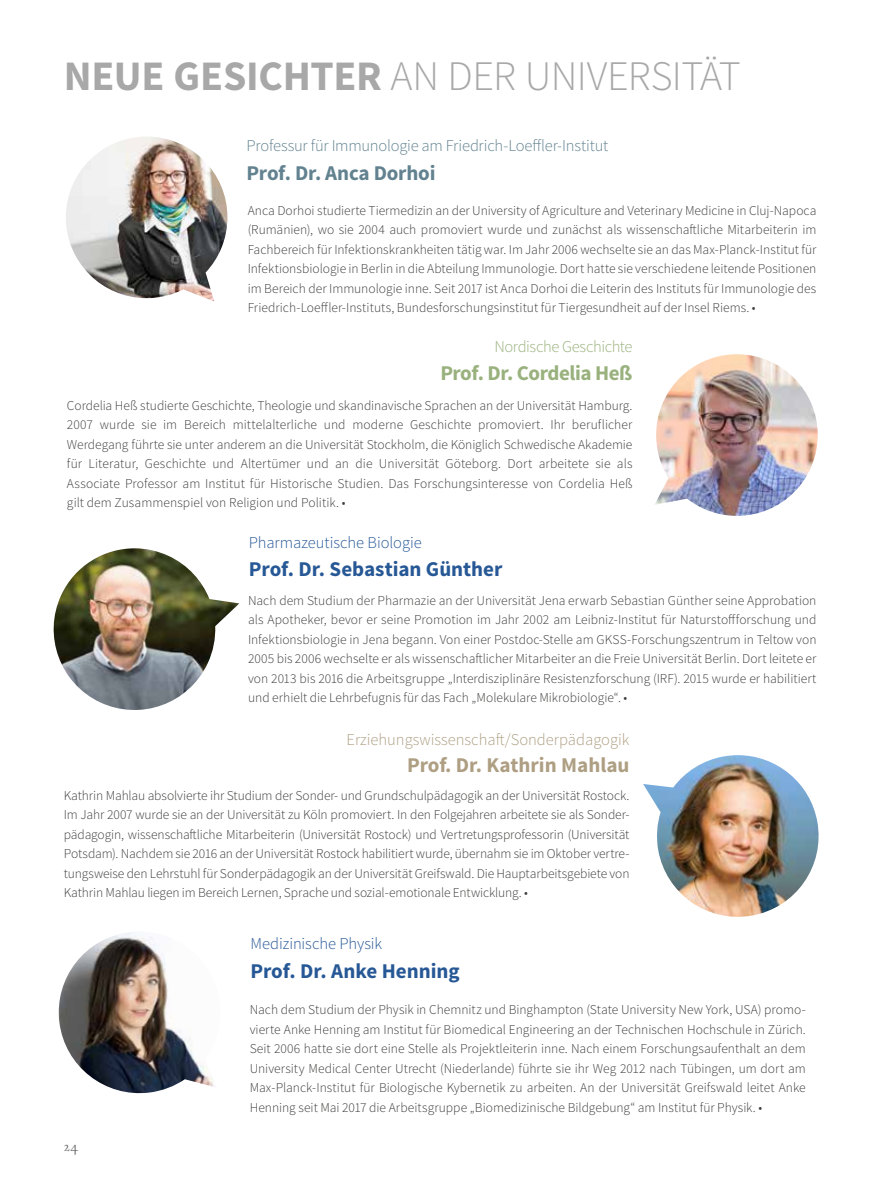
<style>
.page{position:relative;width:893px;height:1191px;background:#fff}
.page>*{position:absolute;margin:0;border:0;box-sizing:border-box;transform-origin:0 0}
.t1{font:300 42px "Source Sans Pro";letter-spacing:-.02em;color:#a8a8a8}
.t2{font:700 21px "Source Sans Pro";letter-spacing:-.005em;color:#275896}
.t3{font:700 21px "Source Sans Pro";color:#ae9f83}
.t4{font:700 21px "Source Sans Pro";letter-spacing:-.02em;color:#99b17d}
.t5{font:700 21px "Source Sans Pro";letter-spacing:-.01em;color:#628290}
.t6{font:300 16.5px "Source Sans Pro";letter-spacing:-.015em;color:#628290}
.t7{font:300 16.5px "Source Sans Pro";letter-spacing:-.005em;color:#275896}
.t8{font:300 16.5px "Source Sans Pro";color:#ae9f83}
.t9{font:300 16.5px "Source Sans Pro";letter-spacing:-.025em;color:#99b17d}
.t10{font:300 13.5px/19.5px "Source Sans Pro";color:#3d3d3c;text-align:justify}
.t11{font:13.5px "Day Roman";color:#70706f}
.s1{font-weight:700}
</style>
<div class="page">
<img style="left:66px;top:137px;width:161px;height:164px">
<img style="left:53px;top:548px;width:186px;height:162px">
<img style="left:58px;top:932px;width:157px;height:162px">
<img style="left:655px;top:354px;width:163px;height:162px">
<img style="left:643px;top:755px;width:176px;height:162px">
<h1 class="t1" style="left:64px;top:50px;width:679px"><span class="s1">NEUE GESICHTER</span> AN DER UNIVERSITÄT</h1>
<p class="t6" style="left:247px;top:136px;width:363px">Professur für Immunologie am Friedrich-Loeffler-Institut</p>
<h2 class="t5" style="left:247px;top:159px;width:190px">Prof. Dr. Anca Dorhoi</h2>
<p class="t10" style="left:248px;top:200px;width:570px">Anca Dorhoi studierte Tiermedizin an der University of Agriculture and Veterinary Medicine in Cluj-Napoca (Rumänien), wo sie 2004 auch promoviert wurde und zunächst als wissenschaftliche Mitarbeiterin im Fachbereich für Infektionskrankheiten tätig war. Im Jahr 2006 wechselte sie an das Max-Planck-Institut für Infektionsbiologie in Berlin in die Abteilung Immunologie. Dort hatte sie verschiedene leitende Positionen im Bereich der Immunologie inne. Seit 2017 ist Anca Dorhoi die Leiterin des Instituts für Immunologie des Friedrich-Loeffler-Instituts, Bundesforschungsinstitut für Tiergesundheit auf der Insel Riems. •</p>
<p class="t9" style="left:494px;top:336px;width:140px">Nordische Geschichte</p>
<h2 class="t4" style="left:440px;top:360px;width:194px">Prof. Dr. Cordelia Heß</h2>
<p class="t10" style="left:67px;top:395px;width:567px">Cordelia Heß studierte Geschichte, Theologie und skandinavische Sprachen an der Universität Hamburg.<br>2007 wurde sie im Bereich mittelalterliche und moderne Geschichte promoviert. Ihr beruflicher Werdegang führte sie unter anderem an die Universität Stockholm, die Königlich Schwedische Akademie für Literatur, Geschichte und Altertümer und an die Universität Göteborg. Dort arbeitete sie als Associate Professor am Institut für Historische Studien. Das Forschungsinteresse von Cordelia Heß gilt dem Zusammenspiel von Religion und Politik. •</p>
<p class="t7" style="left:249px;top:532px;width:174px">Pharmazeutische Biologie</p>
<h2 class="t2" style="left:249px;top:556px;width:255px">Prof. Dr. Sebastian Günther</h2>
<p class="t10" style="left:248px;top:590px;width:570px">Nach dem Studium der Pharmazie an der Universität Jena erwarb Sebastian Günther seine Approbation als Apotheker, bevor er seine Promotion im Jahr 2002 am Leibniz-Institut für Naturstoffforschung und Infektionsbiologie in Jena begann. Von einer Postdoc-Stelle am GKSS-Forschungszentrum in Teltow von 2005 bis 2006 wechselte er als wissenschaftlicher Mitarbeiter an die Freie Universität Berlin. Dort leitete er von 2013 bis 2016 die Arbeitsgruppe „Interdisziplinäre Resistenzforschung (IRF). 2015 wurde er habilitiert und erhielt die Lehrbefugnis für das Fach „Molekulare Mikrobiologie“. •</p>
<p class="t8" style="left:346px;top:729px;width:284px">Erziehungswissenschaft/Sonderpädagogik</p>
<h2 class="t3" style="left:407px;top:751px;width:224px">Prof. Dr. Kathrin Mahlau</h2>
<p class="t10" style="left:64px;top:785px;width:567px">Kathrin Mahlau absolvierte ihr Studium der Sonder- und Grundschulpädagogik an der Universität Rostock.<br>Im Jahr 2007 wurde sie an der Universität zu Köln promoviert. In den Folgejahren arbeitete sie als Sonder&shy;pädagogin, wissenschaftliche Mitarbeiterin (Universität Rostock) und Vertretungsprofessorin (Universität Potsdam). Nachdem sie 2016 an der Universität Rostock habilitiert wurde, übernahm sie im Oktober vertre&shy;tungsweise den Lehrstuhl für Sonderpädagogik an der Universität Greifswald. Die Hauptarbeitsgebiete von Kathrin Mahlau liegen im Bereich Lernen, Sprache und sozial-emotionale Entwicklung. •</p>
<p class="t7" style="left:251px;top:933px;width:133px">Medizinische Physik</p>
<h2 class="t2" style="left:251px;top:957px;width:211px">Prof. Dr. Anke Henning</h2>
<p class="t11" style="left:64px;top:1137px;width:16px">24</p>
<p class="t10" style="left:250px;top:1000px;width:558px">Nach dem Studium der Physik in Chemnitz und Binghampton (State University New York, USA) promo&shy;vierte Anke Henning am Institut für Biomedical Engineering an der Technischen Hochschule in Zürich.<br>Seit 2006 hatte sie dort eine Stelle als Projektleiterin inne. Nach einem Forschungsaufenthalt an dem University Medical Center Utrecht (Niederlande) führte sie ihr Weg 2012 nach Tübingen, um dort am Max-Planck-Institut für Biologische Kybernetik zu arbeiten. An der Universität Greifswald leitet Anke Henning seit Mai 2017 die Arbeitsgruppe „Biomedizinische Bildgebung“ am Institut für Physik. •</p>
</div>
